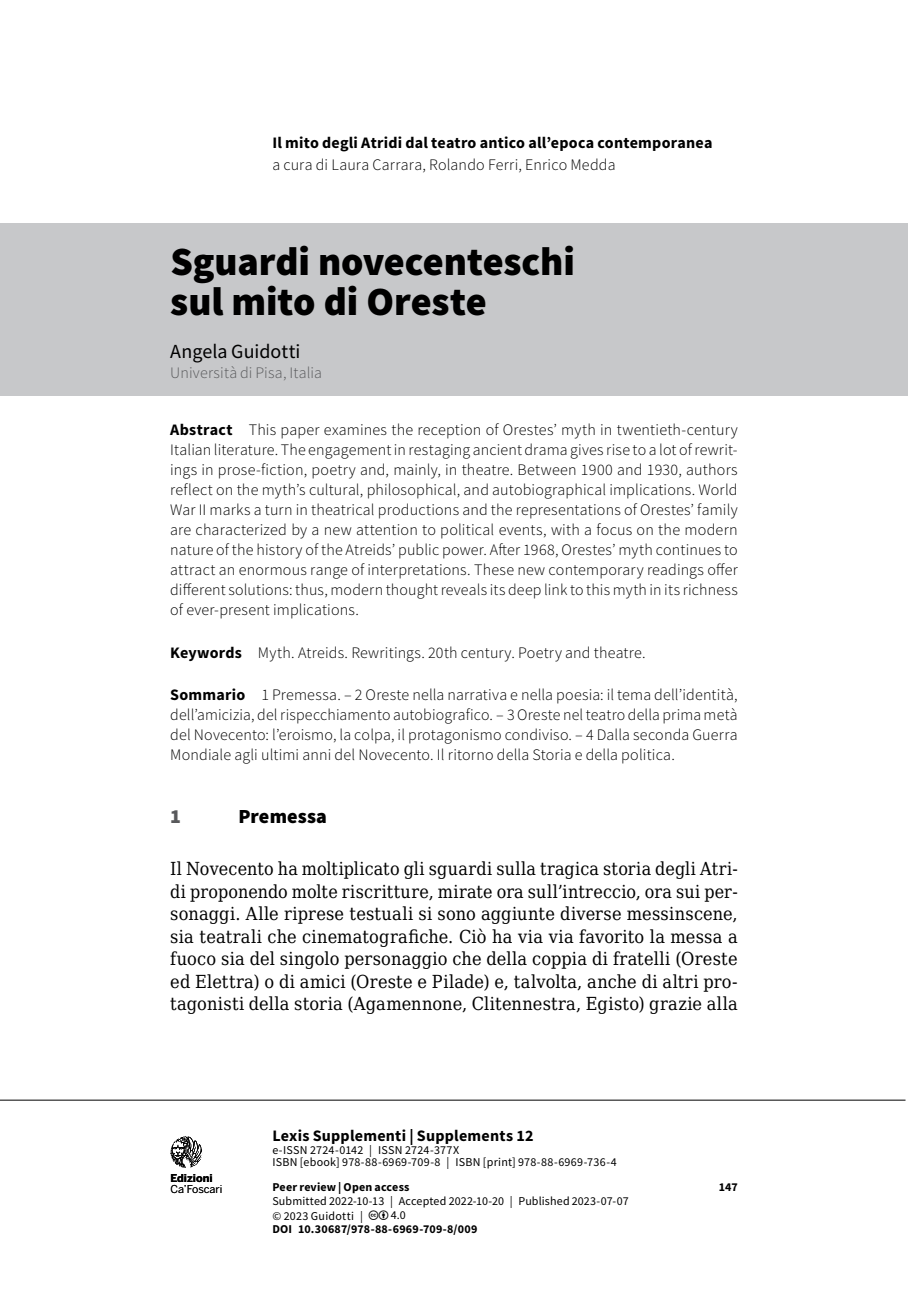
<style>
.page{position:relative;width:908px;height:1304px;background:#fff}
.page>*{position:absolute;margin:0;border:0;box-sizing:border-box;transform-origin:0 0}
.t1{font:900 40px/40px "Source Sans Pro";letter-spacing:-.005em;color:#000}
.t2{font:20px "Source Sans Pro";color:#000}
.t3{font:900 20px "Source Sans Pro";letter-spacing:.005em;color:#000}
.t4{font:900 20px "Source Sans Pro";color:#58595b}
.t5{font:18px/22.4px "DejaVu Serif Condensed";letter-spacing:.015em;color:#000;text-align:justify}
.t6{font:300 16px/20px "Source Sans Pro";letter-spacing:.01em;color:#000;text-align:justify}
.t7{font:700 16px "Source Sans Pro";letter-spacing:.015em;color:#000}
.t8{font:300 16px "Source Sans Pro";letter-spacing:.01em;color:#58595b}
.t9{font:12px/12.4px "Source Sans Pro";letter-spacing:.015em;color:#000}
.t10{font:700 12px "Source Sans Pro";letter-spacing:.015em;color:#000}
.t11{font:10.8px "Benton Sans";letter-spacing:-.01em;color:#000}
.t12{font:700 10.8px "Benton Sans";color:#000}
.s1{font-weight:700}
</style>
<div class="page">
<hr style="left:0;top:1100px;width:905px;height:1px;background:#000">
<svg style="left:170px;top:1136px;width:32px;height:32px"></svg>
<div style="left:0;top:223px;width:907px;height:172px;background:#c7c8ca"></div>
<p class="t7" style="left:272px;top:132px;width:441px">Il mito degli Atridi dal teatro antico all’epoca contemporanea</p>
<p class="t6" style="left:272px;top:155px;width:344px">a cura di Laura Carrara, Rolando Ferri, Enrico Medda</p>
<h1 class="t1" style="left:170px;top:241px;width:406px">Sguardi novecenteschi sul mito di Oreste</h1>
<p class="t2" style="left:170px;top:339px;width:132px">Angela Guidotti</p>
<p class="t8" style="left:170px;top:363px;width:153px">Università di Pisa, Italia</p>
<p class="t6" style="left:170px;top:420px;width:568px"><span class="s1">Abstract</span> This paper examines the reception of Orestes’ myth in twentieth-century Italian literature. The engagement in restaging ancient drama gives rise to a lot of rewrit&shy;ings in prose-fiction, poetry and, mainly, in theatre. Between 1900 and 1930, authors reflect on the myth’s cultural, philosophical, and autobiographical implications. World War II marks a turn in theatrical productions and the representations of Orestes’ family are characterized by a new attention to political events, with a focus on the modern nature of the history of the Atreids’ public power. After 1968, Orestes’ myth continues to attract an enormous range of interpretations. These new contemporary readings offer different solutions: thus, modern thought reveals its deep link to this myth in its richness of ever-present implications.</p>
<p class="t6" style="left:170px;top:642px;width:476px"><span class="s1">Keywords</span> Myth. Atreids. Rewritings. 20th century. Poetry and theatre.</p>
<p class="t6" style="left:170px;top:685px;width:568px"><span class="s1">Sommario</span> 1 Premessa. – 2 Oreste nella narrativa e nella poesia: il tema dell’identità, dell’amicizia, del rispecchiamento autobiografico. – 3 Oreste nel teatro della prima metà del Novecento: l’eroismo, la colpa, il protagonismo condiviso. – 4 Dalla seconda Guerra Mondiale agli ultimi anni del Novecento. Il ritorno della Storia e della politica.</p>
<p class="t4" style="left:170px;top:802px;width:12px">1</p>
<p class="t3" style="left:238px;top:802px;width:90px">Premessa</p>
<p class="t5" style="left:170px;top:857px;width:568px">Il Novecento ha moltiplicato gli sguardi sulla tragica storia degli Atri&shy;di proponendo molte riscritture, mirate ora sull’intreccio, ora sui per&shy;sonaggi. Alle riprese testuali si sono aggiunte diverse messinscene, sia teatrali che cinematografiche. Ciò ha via via favorito la messa a fuoco sia del singolo personaggio che della coppia di fratelli (Oreste ed Elettra) o di amici (Oreste e Pilade) e, talvolta, anche di altri pro&shy;tagonisti della storia (Agamennone, Clitennestra, Egisto) grazie alla</p>
<p class="t12" style="left:170px;top:1171px;width:44px">Edizioni</p>
<p class="t11" style="left:170px;top:1183px;width:53px">Ca’Foscari</p>
<p class="t7" style="left:272px;top:1125px;width:262px">Lexis Supplementi | Supplements 12</p>
<p class="t9" style="left:272px;top:1144px;width:346px">e-ISSN 2724-0142 | ISSN 2724-377X<br>ISBN [ebook] 978-88-6969-709-8 | ISBN [print] 978-88-6969-736-4</p>
<p class="t10" style="left:272px;top:1179px;width:138px">Peer review | Open access</p>
<p class="t10" style="left:718px;top:1179px;width:21px">147</p>
<p class="t9" style="left:272px;top:1193px;width:357px;line-height:15.2px">Submitted 2022-10-13 | Accepted 2022-10-20 | Published 2023-07-07 © 2023 Guidotti |</p>
<p class="t9" style="left:390px;top:1209px;width:17px">4.0</p>
<p class="t10" style="left:272px;top:1221px;width:206px">DOI 10.30687/978-88-6969-709-8/009</p>
</div>
